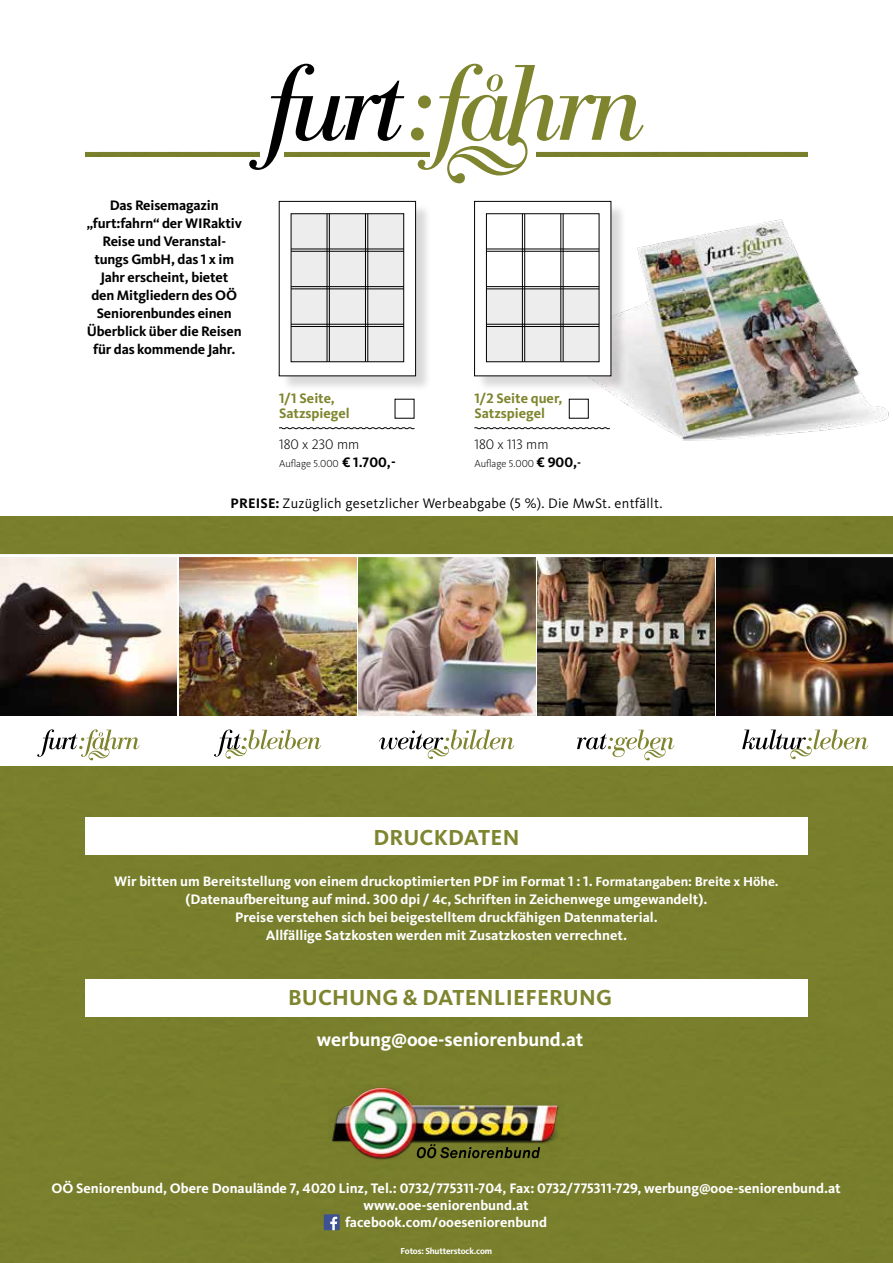
<style>
.page{position:relative;width:893px;height:1263px;background:#fff}
.page>*{position:absolute;margin:0;border:0;box-sizing:border-box;transform-origin:0 0}
.t1{font:700 22.5px "Kievit OT";letter-spacing:.01em;color:#7e852e}
.t2{font:700 19.5px "Kievit OT";letter-spacing:-.005em;color:#fff}
.t3{font:700 14.25px/18px "Kievit OT";color:#fff;text-align:center}
.t4{font:700 14.25px/18px "Kievit OT";letter-spacing:-.01em;color:#000;text-align:center}
.t5{font:14.25px "Kievit OT";letter-spacing:.02em;color:#000}
.t6{font:700 14.25px/15px "Kievit OT";color:#7e852e}
.t7{font:300 14.25px "Kievit OT";color:#000}
.t8{font:300 10.5px "Kievit OT";color:#000}
.t9{font:700 9px "Kievit OT";letter-spacing:-.02em;color:#fff}
.s1{font-weight:700;font-size:14.25px}
.s2{font-weight:700;font-size:12px}
.s3{font-weight:700}
.s4{font-size:13.5px}
</style>
<div class="page">
<img style="left:566px;top:200px;width:323px;height:241px">
<div style="left:0;top:517px;width:893px;height:746px;background:#787f2c"></div>
<div style="left:0;top:556px;width:893px;height:209px;background:#fff"></div>
<img style="left:0;top:557px;width:177px;height:159px">
<img style="left:358px;top:557px;width:177px;height:159px">
<img style="left:537px;top:557px;width:177px;height:159px">
<img style="left:716px;top:557px;width:177px;height:159px">
<img style="left:179px;top:557px;width:177px;height:159px">
<svg style="left:37px;top:729px;width:103px;height:31px"></svg>
<svg style="left:379px;top:730px;width:135px;height:29px"></svg>
<svg style="left:214px;top:729px;width:107px;height:30px"></svg>
<svg style="left:577px;top:730px;width:97px;height:30px"></svg>
<svg style="left:742px;top:730px;width:126px;height:29px"></svg>
<hr style="left:0;top:554px;width:893px;height:3px;background:#fff">
<div style="left:329px;top:1084px;width:234px;height:87px;background:#787e2b"></div>
<img style="left:333px;top:1088px;width:224px;height:70px">
<svg style="left:417px;top:1144px;width:123px;height:14px"></svg>
<div style="left:324px;top:1214px;width:16px;height:16px;background:#3e5293"></div>
<svg style="left:330px;top:1217px;width:7px;height:13px"></svg>
<div style="left:85px;top:817px;width:723px;height:38px;background:#fff"></div>
<div style="left:85px;top:979px;width:723px;height:37px;background:#fff"></div>
<svg style="left:411px;top:64px;width:233px;height:119px"></svg>
<svg style="left:249px;top:64px;width:155px;height:106px"></svg>
<svg style="left:474px;top:427px;width:136px;height:2px"></svg>
<div style="left:476px;top:203px;width:151px;height:189px;background:#000;opacity:.15"></div>
<div style="left:475px;top:201px;width:136px;height:175px;background:#fff"></div>
<div style="left:474px;top:201px;width:137px;height:175px;border:1px solid #000"></div>
<div style="left:486px;top:289px;width:113px;height:73px;background:#ededed"></div>
<hr style="left:524px;top:214px;width:1px;height:148px;background:#000">
<hr style="left:522px;top:214px;width:1px;height:148px;background:#000">
<hr style="left:563px;top:214px;width:1px;height:148px;background:#000">
<hr style="left:561px;top:214px;width:1px;height:148px;background:#000">
<hr style="left:486px;top:249px;width:113px;height:1px;background:#000">
<hr style="left:486px;top:251px;width:113px;height:1px;background:#000">
<hr style="left:486px;top:286px;width:113px;height:1px;background:#000">
<hr style="left:486px;top:289px;width:113px;height:1px;background:#000">
<hr style="left:486px;top:324px;width:113px;height:1px;background:#000">
<hr style="left:486px;top:326px;width:113px;height:1px;background:#000">
<svg style="left:279px;top:427px;width:136px;height:2px"></svg>
<div style="left:281px;top:203px;width:151px;height:189px;background:#000;opacity:.15"></div>
<div style="left:279px;top:201px;width:137px;height:175px;background:#fff"></div>
<div style="left:279px;top:201px;width:137px;height:175px;border:1px solid #000"></div>
<div style="left:291px;top:214px;width:113px;height:148px;background:#ededed"></div>
<hr style="left:329px;top:214px;width:1px;height:148px;background:#000">
<hr style="left:327px;top:214px;width:1px;height:148px;background:#000">
<hr style="left:367px;top:214px;width:1px;height:148px;background:#000">
<hr style="left:365px;top:214px;width:1px;height:148px;background:#000">
<hr style="left:291px;top:249px;width:113px;height:1px;background:#000">
<hr style="left:291px;top:251px;width:113px;height:1px;background:#000">
<hr style="left:291px;top:286px;width:113px;height:1px;background:#000">
<hr style="left:291px;top:289px;width:113px;height:1px;background:#000">
<hr style="left:291px;top:324px;width:113px;height:1px;background:#000">
<hr style="left:291px;top:326px;width:113px;height:1px;background:#000">
<img style="left:85px;top:152px;width:174px;height:5px">
<img style="left:284px;top:152px;width:145px;height:5px">
<img style="left:537px;top:152px;width:271px;height:5px">
<p class="t4" style="left:87px;top:196px;width:157px">Das Reisemagazin „furt:fahrn“ der WIRaktiv<br>Reise und Veranstal&shy;tungs GmbH, das 1 x im<br>Jahr erscheint, bietet<br>den Mitgliedern des OÖ<br>Seniorenbundes einen<br>Überblick über die Reisen für das kommende Jahr.</p>
<p class="t6" style="left:279px;top:391px;width:72px">1/1 Seite,<br>Satzspiegel</p>
<p class="t7" style="left:279px;top:436px;width:82px">180 x 230 mm</p>
<p class="t8" style="left:279px;top:458px;width:118px">Auflage 5.000 <span class="s1">€ 1.700,-</span></p>
<p class="t6" style="left:474px;top:391px;width:90px">1/2 Seite quer,<br>Satzspiegel</p>
<p class="t7" style="left:474px;top:436px;width:76px">180 x 113 mm</p>
<p class="t8" style="left:474px;top:458px;width:108px">Auflage 5.000 <span class="s1">€ 900,</span><span class="s2">-</span></p>
<p class="t5" style="left:231px;top:496px;width:433px"><span class="s3">PREISE:</span> Zuzüglich gesetzlicher Werbeabgabe (5 %). Die MwSt. entfällt.</p>
<h1 class="t1" style="left:374px;top:825px;width:147px">DRUCKDATEN</h1>
<p class="t3" style="left:114px;top:872px;width:666px">Wir bitten um Bereitstellung von einem druckoptimierten PDF im Format 1 : 1. <span class="s4">Formatangaben: Breite x Höhe. </span>(Datenaufbereitung auf mind. 300 dpi / 4c, Schriften in Zeichenwege umgewandelt).<br>Preise verstehen sich bei beigestelltem druckfähigen Datenmaterial.<br>Allfällige Satzkosten werden mit Zusatzkosten verrechnet.</p>
<h1 class="t1" style="left:288px;top:985px;width:325px">BUCHUNG &amp; DATENLIEFERUNG</h1>
<h2 class="t2" style="left:317px;top:1028px;width:268px">werbung@ooe-seniorenbund.at</h2>
<p class="t3" style="left:51px;top:1180px;width:791px;line-height:17.1px">OÖ Seniorenbund, Obere Donaulände 7, 4020 Linz, Tel.: 0732/775311-704, Fax: 0732/775311-729, werbung@ooe-seniorenbund.at www.ooe-seniorenbund.at<br>facebook.com/ooeseniorenbund</p>
<p class="t9" style="left:401px;top:1245px;width:93px">Fotos: Shutterstock.com</p>
</div>
